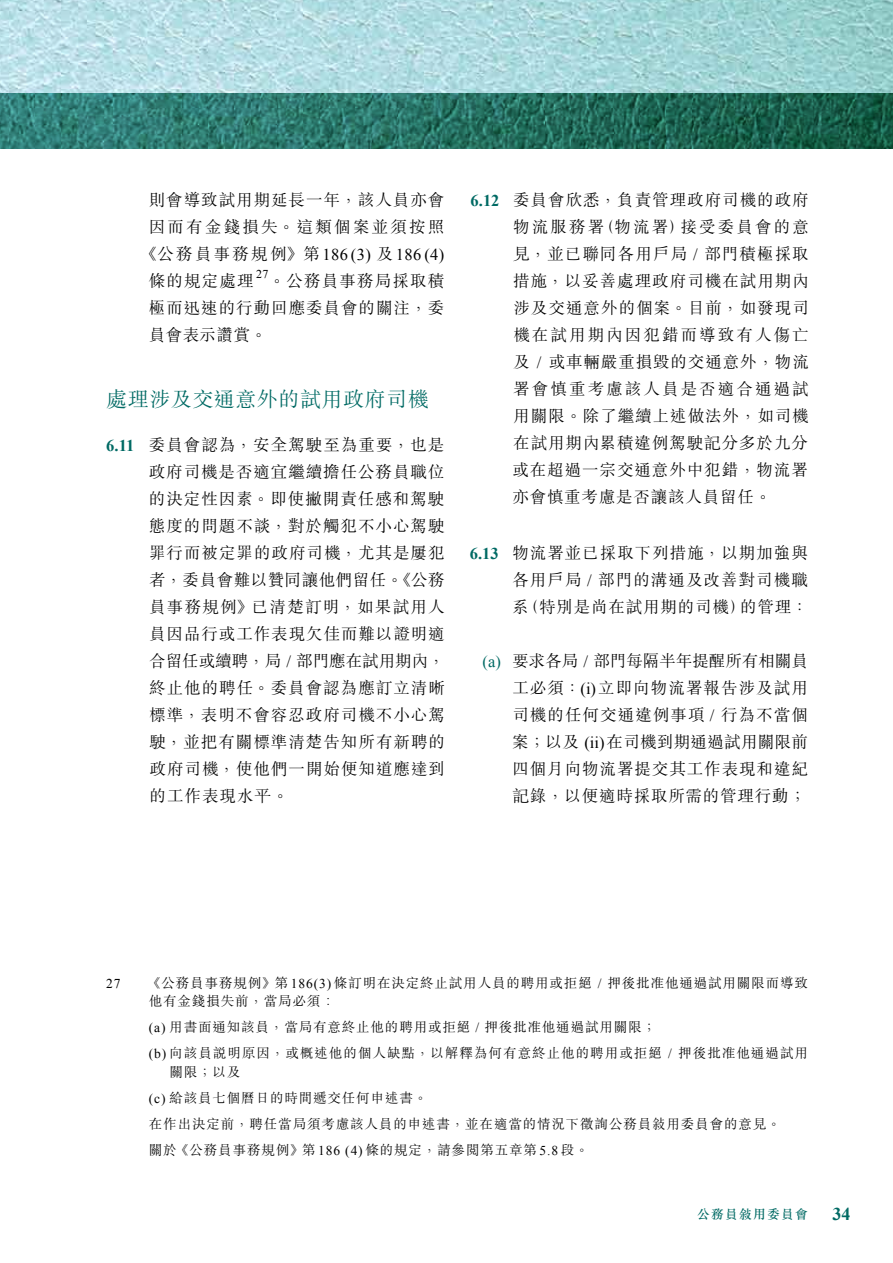
<style>
.page{position:relative;width:893px;height:1263px;background:#fff}
.page>*{position:absolute;margin:0;border:0;box-sizing:border-box;transform-origin:0 0}
.t1{font:300 21px "M Sung HK";letter-spacing:.025em;color:#006a64}
.t2{font:700 18px "Times New Roman";color:#006a64}
.t3{font:300 16.5px/27px "M Sung HK";letter-spacing:.06em;color:#000;text-align:justify}
.t4{font:16.5px "Times New Roman";letter-spacing:.025em;color:#000}
.t5{font:300 13.5px/26px "M Sung HK";letter-spacing:.065em;color:#000}
.t6{font:13.5px "Times New Roman";color:#000}
.t7{font:500 12.75px "M Sung HK";letter-spacing:.1em;color:#006a64}
.t8{font:12px "Times New Roman";color:#000}
.s1{font-family:"M Sung HK";font-weight:300}
.s2{font-family:"Times New Roman";font-weight:700;color:#006a64}
.s3{font-family:"Times New Roman";font-weight:400}
.s4{font-family:"Times New Roman";font-weight:400;color:#006a64}
</style>
<div class="page">
<img style="left:0;top:0;width:893px;height:94px">
<img style="left:0;top:94px;width:893px;height:55px">
<p class="t3" style="left:149px;top:185px;width:297px">則會導致試用期延長一年，該人員亦會因而有金錢損失。這類個案並須按照</p>
<p class="t4" style="left:141px;top:243px;width:305px"><span class="s1">《公務員事務規例》第</span>186(3) <span class="s1">及</span>186(4)</p>
<p class="t3" style="left:149px;top:266px;width:106px">條的規定處理</p>
<p class="t8" style="left:256px;top:266px;width:14px">27</p>
<p class="t3" style="left:149px;top:266px;width:297px;text-indent:120px">。公務員事務局採取積極而迅速的行動回應委員會的關注，委員會表示讚賞。</p>
<p class="t1" style="left:106px;top:384px;width:324px">處理涉及交通意外的試用政府司機</p>
<p class="t3" style="left:149px;top:430px;width:298px;text-indent:-43px"><span class="s2">6.11</span> 委員會認為，安全駕駛至為重要，也是政府司機是否適宜繼續擔任公務員職位的決定性因素。即使撇開責任感和駕駛態度的問題不談，對於觸犯不小心駕駛罪行而被定罪的政府司機，尤其是屢犯者，委員會難以贊同讓他們留任。《公務員事務規例》已清楚訂明，如果試用人員因品行或工作表現欠佳而難以證明適合留任或續聘，局 <span class="s3">/</span> 部門應在試用期內，終止他的聘任。委員會認為應訂立清晰標準，表明不會容忍政府司機不小心駕駛，並把有關標準清楚告知所有新聘的政府司機，使他們一開始便知道應達到的工作表現水平。</p>
<p class="t3" style="left:512px;top:185px;width:298px;text-indent:-42px"><span class="s2">6.12</span> 委員會欣悉，負責管理政府司機的政府物流服務署（物流署）接受委員會的意見，並已聯同各用戶局 <span class="s3">/</span> 部門積極採取措施，以妥善處理政府司機在試用期內涉及交通意外的個案。目前，如發現司機在試用期內因犯錯而導致有人傷亡及 <span class="s3">/</span> 或車輛嚴重損毀的交通意外，物流署會慎重考慮該人員是否適合通過試用關限。除了繼續上述做法外，如司機在試用期內累積違例駕駛記分多於九分或在超過一宗交通意外中犯錯，物流署亦會慎重考慮是否讓該人員留任。</p>
<p class="t3" style="left:512px;top:539px;width:297px;text-indent:-42px"><span class="s2">6.13</span> 物流署並已採取下列措施，以期加強與各用戶局 <span class="s3">/</span> 部門的溝通及改善對司機職系（特別是尚在試用期的司機）的管理：</p>
<p class="t3" style="left:512px;top:647px;width:297px;text-indent:-30px"><span class="s4">(a)</span> 要求各局 <span class="s3">/</span> 部門每隔半年提醒所有相關員工必須：<span class="s3">(i)</span>立即向物流署報告涉及試用司機的任何交通違例事項 <span class="s3">/</span> 行為不當個案；以及 <span class="s3">(ii)</span>在司機到期通過試用關限前四個月向物流署提交其工作表現和違紀記錄，以便適時採取所需的管理行動；</p>
<p class="t6" style="left:106px;top:974px;width:16px">27</p>
<p class="t5" style="left:147px;top:972px;width:662px;line-height:18.8px">《公務員事務規例》第 <span class="s3">186(3)</span> 條訂明在決定終止試用人員的聘用或拒絕 <span class="s3">/</span> 押後批准他通過試用關限而導致他有金錢損失前，當局必須︰</p>
<p class="t5" style="left:149px;top:1013px;width:661px"><span class="s3">(a)</span> 用書面通知該員，當局有意終止他的聘用或拒絕 <span class="s3">/</span> 押後批准他通過試用關限；<br><span class="s3">(b)</span> 向該員說明原因，或概述他的個人缺點，以解釋為何有意終止他的聘用或拒絕 <span class="s3">/</span> 押後批准他通過試用</p>
<p class="t5" style="left:149px;top:1058px;width:633px;text-indent:20px">關限；以及<br><span class="s3">(c)</span> 給該員七個曆日的時間遞交任何申述書。<br>在作出決定前，聘任當局須考慮該人員的申述書，並在適當的情況下徵詢公務員敍用委員會的意見。關於《公務員事務規例》第 <span class="s3">186 (4)</span> 條的規定，請參閱第五章第 <span class="s3">5.8</span> 段。</p>
<p class="t7" style="left:697px;top:1206px;width:112px">公務員敍用委員會</p>
<p class="t2" style="left:832px;top:1202px;width:19px">34</p>
</div>
